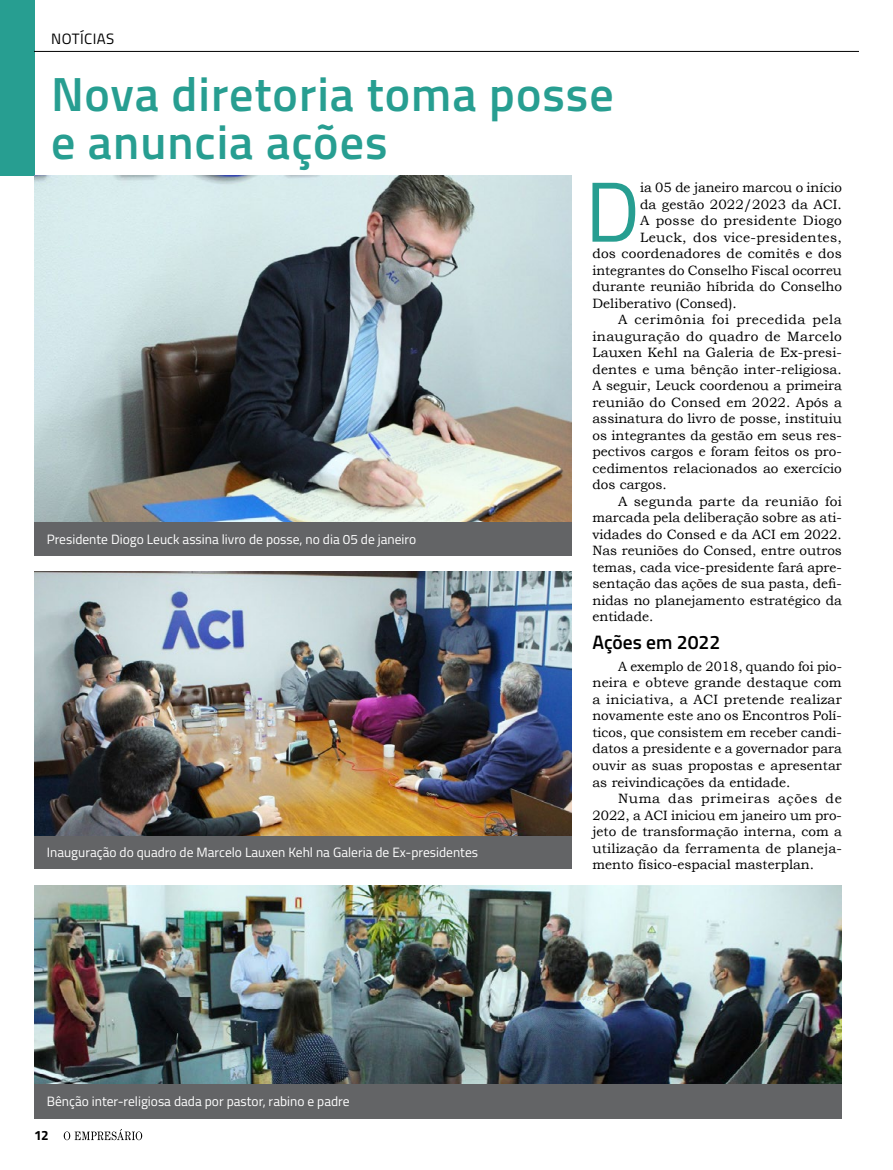
<style>
.page{position:relative;width:893px;height:1170px;background:#fff}
.page>*{position:absolute;margin:0;border:0;box-sizing:border-box;transform-origin:0 0}
.t1{font:85.05px "Titillium";color:#279e91}
.t2{font:600 48px/48px "Titillium";letter-spacing:.02em;color:#279e91}
.t3{font:600 19.5px "Titillium";color:#000}
.t4{font:15px "Titillium";letter-spacing:.03em;color:#000}
.t5{font:13.5px/16.5px "Bookman Old Style";color:#000;text-align:justify}
.t6{font:13.5px "Titillium";color:#fff}
.t7{font:13.5px "Bookman Old Style";letter-spacing:.025em;color:#000}
.t8{font:13.5px "Bookman Old Style";letter-spacing:.035em;color:#000}
.t9{font:13.5px "Bookman Old Style";letter-spacing:.02em;color:#000}
.t10{font:700 13.5px "Titillium";color:#000}
</style>
<div class="page">
<div style="left:0;top:0;width:34px;height:176px;background:#279e91"></div>
<img style="left:34px;top:176px;width:537px;height:346px">
<div style="left:34px;top:522px;width:537px;height:33px;background:#636466"></div>
<div style="left:34px;top:835px;width:537px;height:34px;background:#636466"></div>
<div style="left:34px;top:1083px;width:808px;height:35px;background:#636466"></div>
<img style="left:34px;top:572px;width:537px;height:263px">
<img style="left:34px;top:885px;width:808px;height:198px">
<hr style="left:34px;top:51px;width:825px;height:1px;background:#000">
<svg style="left:64px;top:1129px;width:78px;height:11px"></svg>
<p class="t4" style="left:51px;top:28px;width:65px">NOTÍCIAS</p>
<h2 class="t2" style="left:51px;top:68px;width:564px">Nova diretoria toma posse e anuncia ações</h2>
<h1 class="t1" style="left:585px;top:150px;width:56px">D</h1>
<p class="t5" style="left:640px;top:179px;width:203px">ia 05 de janeiro marcou o início</p>
<p class="t5" style="left:640px;top:196px;width:203px">da gestão 2022/2023 da ACI.</p>
<p class="t9" style="left:640px;top:212px;width:203px">A posse do presidente Diogo</p>
<p class="t7" style="left:640px;top:228px;width:203px">Leuck, dos vice-presidentes,</p>
<p class="t5" style="left:592px;top:245px;width:251px">dos coordenadores de comitês e dos</p>
<p class="t5" style="left:592px;top:262px;width:251px">integrantes do Conselho Fiscal ocorreu</p>
<p class="t5" style="left:592px;top:278px;width:251px">durante reunião híbrida do Conselho</p>
<p class="t5" style="left:592px;top:295px;width:146px">Deliberativo (Consed).</p>
<p class="t8" style="left:618px;top:311px;width:225px">A cerimônia foi precedida pela</p>
<p class="t7" style="left:592px;top:327px;width:251px">inauguração do quadro de Marcelo</p>
<p class="t5" style="left:592px;top:344px;width:251px">Lauxen Kehl na Galeria de Ex-presi-</p>
<p class="t5" style="left:592px;top:361px;width:251px">dentes e uma bênção inter-religiosa.</p>
<p class="t5" style="left:592px;top:377px;width:251px">A seguir, Leuck coordenou a primeira</p>
<p class="t5" style="left:592px;top:394px;width:251px">reunião do Consed em 2022. Após a</p>
<p class="t5" style="left:592px;top:410px;width:251px">assinatura do livro de posse, instituiu</p>
<p class="t5" style="left:592px;top:427px;width:251px">os integrantes da gestão em seus res-</p>
<p class="t5" style="left:592px;top:443px;width:251px">pectivos cargos e foram feitos os pro-</p>
<p class="t5" style="left:592px;top:460px;width:251px">cedimentos relacionados ao exercício</p>
<p class="t5" style="left:592px;top:476px;width:76px">dos cargos.</p>
<p class="t7" style="left:618px;top:492px;width:226px">A segunda parte da reunião foi</p>
<p class="t5" style="left:592px;top:509px;width:251px">marcada pela deliberação sobre as ati-</p>
<p class="t5" style="left:592px;top:526px;width:251px">vidades do Consed e da ACI em 2022.</p>
<p class="t5" style="left:592px;top:542px;width:251px">Nas reuniões do Consed, entre outros</p>
<p class="t5" style="left:592px;top:559px;width:251px">temas, cada vice-presidente fará apre-</p>
<p class="t5" style="left:592px;top:575px;width:251px">sentação das ações de sua pasta, defi-</p>
<p class="t5" style="left:592px;top:592px;width:251px">nidas no planejamento estratégico da</p>
<p class="t5" style="left:592px;top:608px;width:63px">entidade.</p>
<h3 class="t3" style="left:592px;top:628px;width:129px">Ações em 2022</h3>
<p class="t5" style="left:592px;top:658px;width:251px;text-indent:26px">A exemplo de 2018, quando foi pio&shy;neira e obteve grande destaque com a iniciativa, a ACI pretende realizar novamente este ano os Encontros Polí&shy;ticos, que consistem em receber candi&shy;datos a presidente e a governador para ouvir as suas propostas e apresentar as reivindicações da entidade.</p>
<p class="t5" style="left:592px;top:790px;width:251px;text-indent:26px">Numa das primeiras ações de 2022, a ACI iniciou em janeiro um pro&shy;jeto de transformação interna, com a utilização da ferramenta de planeja&shy;mento físico-espacial masterplan.</p>
<p class="t6" style="left:47px;top:529px;width:371px">Presidente Diogo Leuck assina livro de posse, no dia 05 de janeiro</p>
<p class="t6" style="left:47px;top:842px;width:433px">Inauguração do quadro de Marcelo Lauxen Kehl na Galeria de Ex-presidentes</p>
<p class="t6" style="left:47px;top:1091px;width:304px">Bênção inter-religiosa dada por pastor, rabino e padre</p>
<p class="t10" style="left:34px;top:1124px;width:16px">12</p>
</div>
